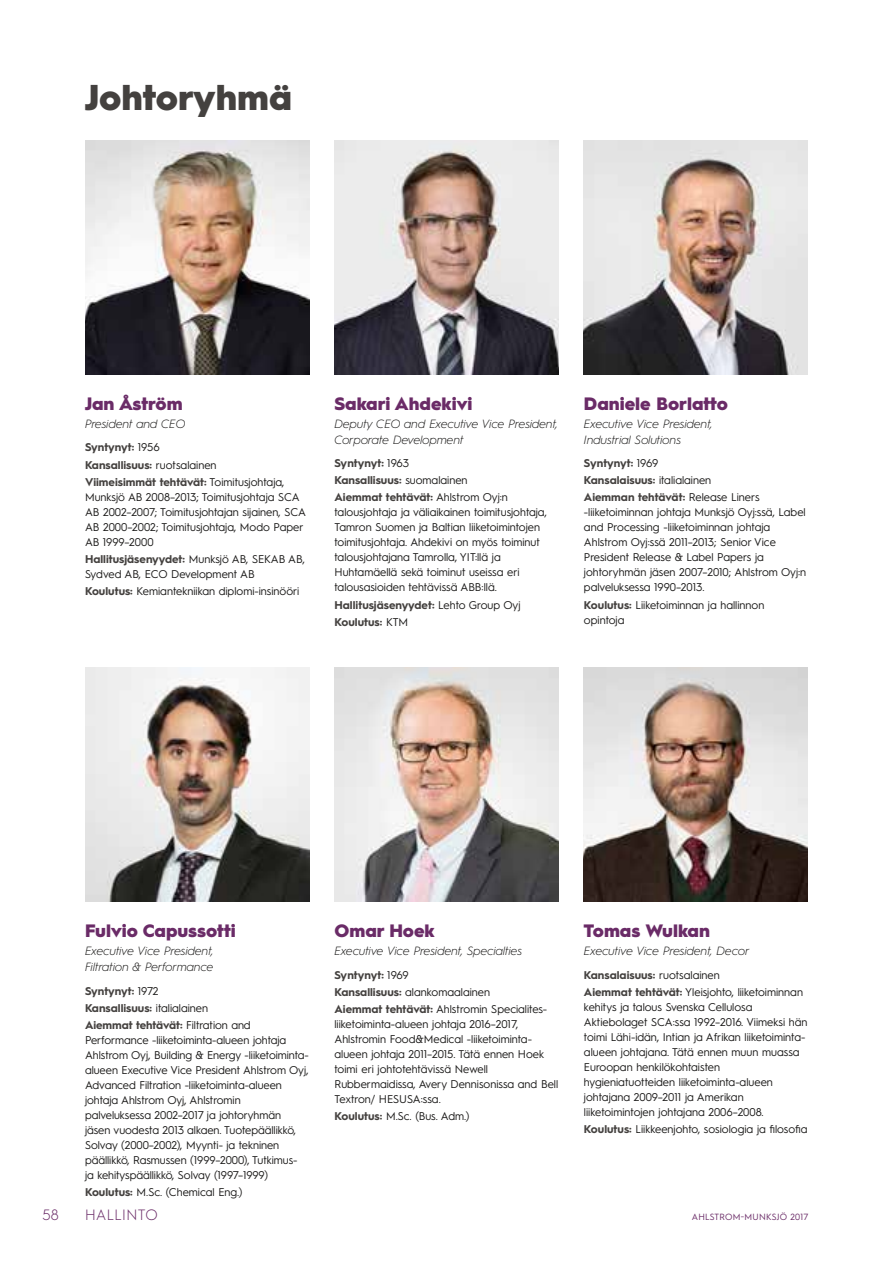
<style>
.page{position:relative;width:893px;height:1263px;background:#fff}
.page>*{position:absolute;margin:0;border:0;box-sizing:border-box;transform-origin:0 0}
.t1{font:900 36px "Hurme Geometric Sans 1";color:#44413f}
.t2{font:900 18px "Hurme Geometric Sans 1";color:#6a2b67}
.t3{font:300 15px "Hurme Geometric Sans 1";letter-spacing:.03em;color:#6a2b67}
.t4{font:italic 300 12px/15.8px "Hurme Geometric Sans 1";color:#1c1b1a}
.t5{font:11.25px/15px "Hurme Geometric Sans 1";color:#1c1b1a}
.t6{font:700 11.25px/17.1px "Hurme Geometric Sans 1";color:#44413f}
.t7{font:9px "Hurme Geometric Sans 1";letter-spacing:.03em;color:#6a2b67}
.s1{font-weight:400;color:#1c1b1a}
.s2{font-weight:700;color:#44413f}
</style>
<div class="page">
<img style="left:85px;top:668px;width:224px;height:233px">
<img style="left:334px;top:668px;width:224px;height:233px">
<img style="left:584px;top:140px;width:224px;height:234px">
<img style="left:584px;top:668px;width:224px;height:233px">
<img style="left:85px;top:140px;width:224px;height:234px">
<img style="left:334px;top:140px;width:224px;height:234px">
<h1 class="t1" style="left:85px;top:72px;width:209px">Johtoryhmä</h1>
<h2 class="t2" style="left:85px;top:391px;width:99px">Jan Åström</h2>
<p class="t4" style="left:85px;top:415px;width:102px">President and CEO</p>
<p class="t6" style="left:85px;top:438px;width:201px">Syntynyt: <span class="s1">1956<br></span>Kansallisuus: <span class="s1">ruotsalainen<br></span>Viimeisimmät tehtävät: <span class="s1">Toimitusjohtaja,</span></p>
<p class="t5" style="left:85px;top:488px;width:222px">Munksjö AB 2008–2013; Toimitusjohtaja SCA AB 2002–2007; Toimitusjohtajan sijainen, SCA AB 2000–2002; Toimitusjohtaja, Modo Paper AB 1999–2000</p>
<p class="t5" style="left:85px;top:551px;width:221px"><span class="s2">Hallitusjäsenyydet:</span> Munksjö AB, SEKAB AB,<br>Sydved AB, ECO Development AB</p>
<p class="t5" style="left:85px;top:583px;width:216px"><span class="s2">Koulutus:</span> Kemiantekniikan diplomi-insinööri</p>
<h2 class="t2" style="left:334px;top:391px;width:139px">Sakari Ahdekivi</h2>
<p class="t4" style="left:334px;top:415px;width:225px">Deputy CEO and Executive Vice President,<br>Corporate Development</p>
<p class="t6" style="left:334px;top:454px;width:175px">Syntynyt: <span class="s1">1963<br></span>Kansallisuus: <span class="s1">suomalainen<br></span>Aiemmat tehtävät: <span class="s1">Ahlstrom Oyj:n</span></p>
<p class="t5" style="left:334px;top:504px;width:214px">talousjohtaja ja väliaikainen toimitusjohtaja, Tamron Suomen ja Baltian liiketoimintojen toimitusjohtaja. Ahdekivi on myös toiminut talousjohtajana Tamrolla, YIT:llä ja Huhtamäellä sekä toiminut useissa eri talousasioiden tehtävissä ABB:llä.</p>
<p class="t6" style="left:334px;top:595px;width:187px">Hallitusjäsenyydet: <span class="s1">Lehto Group Oyj<br></span>Koulutus: <span class="s1">KTM</span></p>
<h2 class="t2" style="left:584px;top:391px;width:145px">Daniele Borlatto</h2>
<p class="t4" style="left:584px;top:415px;width:130px">Executive Vice President,<br>Industrial Solutions</p>
<p class="t6" style="left:584px;top:454px;width:177px">Syntynyt: <span class="s1">1969<br></span>Kansalaisuus: <span class="s1">italialainen<br></span>Aiemman tehtävät: <span class="s1">Release Liners</span></p>
<p class="t5" style="left:584px;top:504px;width:224px">-liiketoiminnan johtaja Munksjö Oyj:ssä, Label and Processing -liiketoiminnan johtaja Ahlstrom Oyj:ssä 2011–2013; Senior Vice President Release &amp; Label Papers ja johtoryhmän jäsen 2007–2010; Ahlstrom Oyj:n palveluksessa 1990–2013.</p>
<p class="t5" style="left:584px;top:596px;width:182px"><span class="s2">Koulutus:</span> Liiketoiminnan ja hallinnon opintoja</p>
<h2 class="t2" style="left:85px;top:918px;width:152px">Fulvio Capussotti</h2>
<p class="t4" style="left:85px;top:942px;width:130px">Executive Vice President,<br>Filtration &amp; Performance</p>
<p class="t6" style="left:85px;top:981px;width:167px">Syntynyt: <span class="s1">1972<br></span>Kansallisuus: <span class="s1">italialainen<br></span>Aiemmat tehtävät: <span class="s1">Filtration and</span></p>
<p class="t5" style="left:85px;top:1031px;width:225px">Performance -liiketoiminta-alueen johtaja Ahlstrom Oyj, Building &amp; Energy -liiketoiminta&shy;alueen Executive Vice President Ahlstrom Oyj, Advanced Filtration -liiketoiminta-alueen johtaja Ahlstrom Oyj, Ahlstromin palveluksessa 2002–2017 ja johtoryhmän jäsen vuodesta 2013 alkaen. Tuotepäällikkö, Solvay (2000–2002), Myynti- ja tekninen päällikkö, Rasmussen (1999–2000), Tutkimus&shy;ja kehityspäällikkö, Solvay (1997–1999)</p>
<p class="t5" style="left:85px;top:1184px;width:159px"><span class="s2">Koulutus:</span> M.Sc. (Chemical Eng.)</p>
<h2 class="t2" style="left:334px;top:918px;width:102px">Omar Hoek</h2>
<p class="t4" style="left:334px;top:942px;width:189px">Executive Vice President, Specialties</p>
<p class="t5" style="left:334px;top:965px;width:214px;line-height:17.1px"><span class="s2">Syntynyt:</span> 1969<br><span class="s2">Kansallisuus:</span> alankomaalainen<br><span class="s2">Aiemmat tehtävät:</span> Ahlstromin Specialites-</p>
<p class="t5" style="left:334px;top:1016px;width:225px">liiketoiminta-alueen johtaja 2016–2017, Ahlstromin Food&amp;Medical -liiketoiminta&shy;alueen johtaja 2011–2015. Tätä ennen Hoek toimi eri johtotehtävissä Newell Rubbermaidissa, Avery Dennisonissa and Bell Textron/ HESUSA:ssa.</p>
<p class="t5" style="left:334px;top:1108px;width:136px"><span class="s2">Koulutus:</span> M.Sc. (Bus. Adm.)</p>
<h2 class="t2" style="left:584px;top:918px;width:127px">Tomas Wulkan</h2>
<p class="t4" style="left:584px;top:942px;width:167px">Executive Vice President, Decor</p>
<p class="t5" style="left:584px;top:965px;width:220px;line-height:17.1px"><span class="s2">Kansalaisuus:</span> ruotsalainen<br><span class="s2">Aiemmat tehtävät:</span> Yleisjohto, liiketoiminnan</p>
<p class="t5" style="left:584px;top:999px;width:225px">kehitys ja talous Svenska Cellulosa Aktiebolaget SCA:ssa 1992–2016. Viimeksi hän toimi Lähi-idän, Intian ja Afrikan liiketoiminta&shy;alueen johtajana. Tätä ennen muun muassa Euroopan henkilökohtaisten hygieniatuotteiden liiketoiminta-alueen johtajana 2009–2011 ja Amerikan liiketoimintojen johtajana 2006–2008.</p>
<p class="t5" style="left:584px;top:1121px;width:225px"><span class="s2">Koulutus:</span> Liikkeenjohto, sosiologia ja filosofia</p>
<h3 class="t3" style="left:43px;top:1205px;width:18px">58</h3>
<h3 class="t3" style="left:85px;top:1205px;width:74px">HALLINTO</h3>
<p class="t7" style="left:692px;top:1211px;width:118px">AHLSTROM-MUNKSJÖ 2017</p>
</div>
